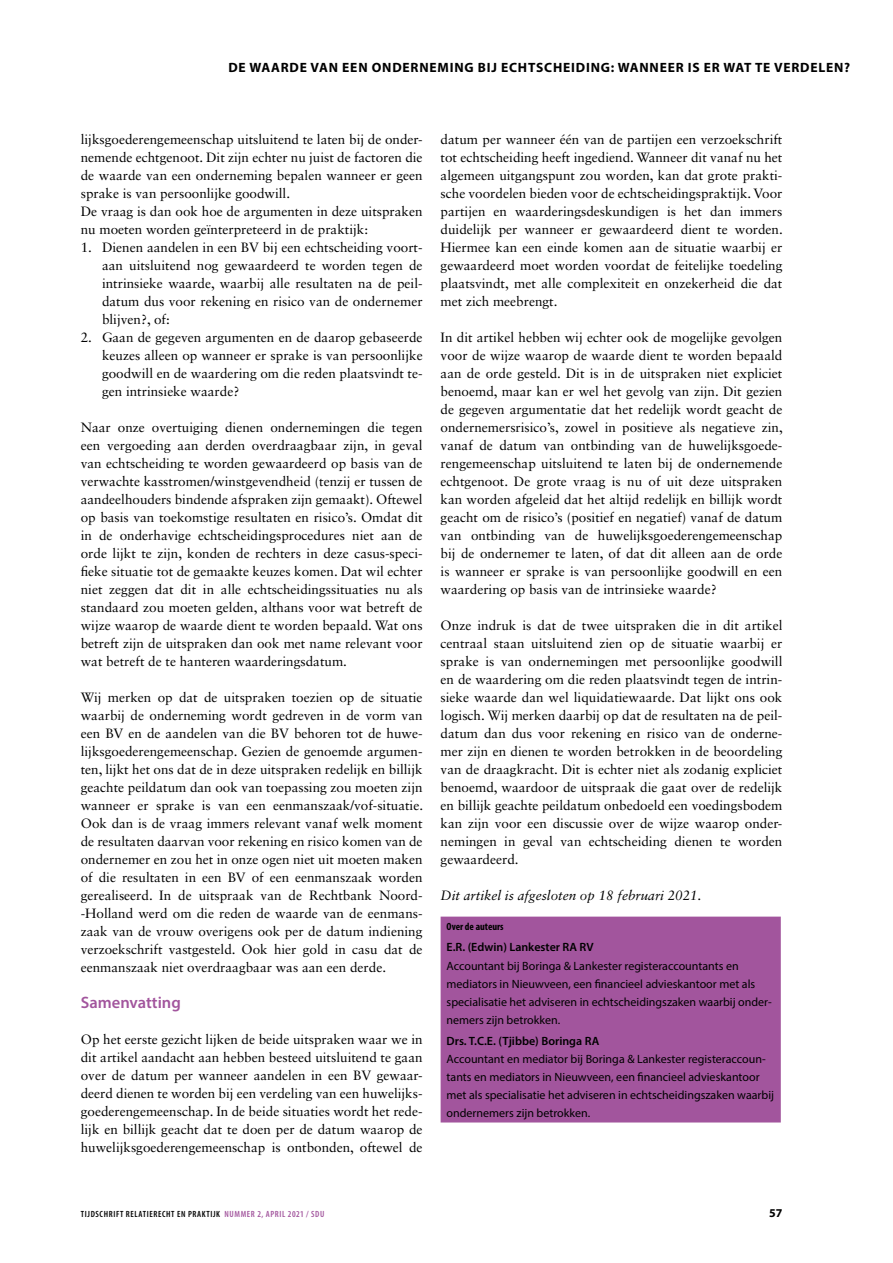
<style>
.page{position:relative;width:893px;height:1263px;background:#fff}
.page>*{position:absolute;margin:0;border:0;box-sizing:border-box;transform-origin:0 0}
.t1{font:600 16.5px "Myriad Pro";color:#a2559d}
.t2{font:13.5px/18px "Sabon LT Std";color:#000;text-align:justify}
.t3{font:700 13.5px "Myriad Pro";color:#000}
.t4{font:italic 13.5px "Sabon LT Std";color:#000}
.t5{font:12px/18px "Myriad Pro";color:#000}
.t6{font:600 12px "Myriad Pro";color:#000}
.t7{font:700 12px "Myriad Pro";color:#000}
.t8{font:700 condensed 10.5px "Myriad Pro";color:#000}
.t9{font:600 condensed 9px "Myriad Pro";letter-spacing:.07em;color:#000}
.s1{color:#a2559d}
</style>
<div class="page">
<div style="left:441px;top:917px;width:340px;height:205px;background:#a2559d"></div>
<p class="t3" style="left:228px;top:59px;width:32px">DE WAARDE</p>
<p class="t3" style="left:311px;top:59px;width:10px">VAN</p>
<p class="t3" style="left:342px;top:59px;width:9px">EEN</p>
<p class="t3" style="left:372px;top:59px;width:11px">ONDERNEMING</p>
<p class="t3" style="left:478px;top:59px;width:7px">BIJ</p>
<p class="t3" style="left:501px;top:59px;width:10px">ECHTSCHEIDING</p>
<p class="t3" style="left:611px;top:59px;width:18px">: WANNEER</p>
<p class="t3" style="left:688px;top:59px;width:46px">ISERWAT</p>
<p class="t3" style="left:755px;top:59px;width:29px">TE VERDELEN</p>
<p class="t3" style="left:844px;top:59px;width:8px">?</p>
<p class="t2" style="left:81px;top:130px;width:343px;text-align:left">lijksgoederengemeenschap uitsluitend te laten bij de onder&shy;nemende echtgenoot. Dit zijn echter nu juist de factoren die de waarde van een onderneming bepalen wanneer er geen sprake is van persoonlijke goodwill.<br>De vraag is dan ook hoe de argumenten in deze uitspraken nu moeten worden geïnterpreteerd in de praktijk:</p>
<p class="t2" style="left:102px;top:238px;width:322px;text-indent:-21px">1. Dienen aandelen in een BV bij een echtscheiding voort&shy;aan uitsluitend nog gewaardeerd te worden tegen de intrinsieke waarde, waarbij alle resultaten na de peil&shy;datum dus voor rekening en risico van de ondernemer blijven?, of:</p>
<p class="t2" style="left:102px;top:328px;width:322px;text-indent:-21px">2. Gaan de gegeven argumenten en de daarop gebaseerde keuzes alleen op wanneer er sprake is van persoonlijke goodwill en de waardering om die reden plaatsvindt te&shy;gen intrinsieke waarde?</p>
<p class="t2" style="left:81px;top:418px;width:343px">Naar onze overtuiging dienen ondernemingen die tegen een vergoeding aan derden overdraagbaar zijn, in geval van echtscheiding te worden gewaardeerd op basis van de verwachte kasstromen/winstgevendheid (tenzij er tussen de aandeelhouders bindende afspraken zijn gemaakt). Oftewel op basis van toekomstige resultaten en risico’s. Omdat dit in de onderhavige echtscheidingsprocedures niet aan de orde lijkt te zijn, konden de rechters in deze casus-speci&shy;fieke situatie tot de gemaakte keuzes komen. Dat wil echter niet zeggen dat dit in alle echtscheidingssituaties nu als standaard zou moeten gelden, althans voor wat betreft de wijze waarop de waarde dient te worden bepaald. Wat ons betreft zijn de uitspraken dan ook met name relevant voor wat betreft de te hanteren waarderingsdatum.</p>
<p class="t2" style="left:81px;top:688px;width:344px">Wij merken op dat de uitspraken toezien op de situatie waarbij de onderneming wordt gedreven in de vorm van een BV en de aandelen van die BV behoren tot de huwe&shy;lijksgoederengemeenschap. Gezien de genoemde argumen&shy;ten, lijkt het ons dat de in deze uitspraken redelijk en billijk geachte peildatum dan ook van toepassing zou moeten zijn wanneer er sprake is van een eenmanszaak/vof-situatie.<br>Ook dan is de vraag immers relevant vanaf welk moment de resultaten daarvan voor rekening en risico komen van de ondernemer en zou het in onze ogen niet uit moeten maken of die resultaten in een BV of een eenmanszaak worden gerealiseerd. In de uitspraak van de Rechtbank Noord--Holland werd om die reden de waarde van de eenmans&shy;zaak van de vrouw overigens ook per de datum indiening verzoekschrift vastgesteld. Ook hier gold in casu dat de eenmanszaak niet overdraagbaar was aan een derde.</p>
<p class="t1" style="left:81px;top:992px;width:101px">Samenvatting</p>
<p class="t2" style="left:81px;top:1030px;width:343px">Op het eerste gezicht lijken de beide uitspraken waar we in dit artikel aandacht aan hebben besteed uitsluitend te gaan over de datum per wanneer aandelen in een BV gewaar&shy;deerd dienen te worden bij een verdeling van een huwelijks&shy;goederengemeenschap. In de beide situaties wordt het rede&shy;lijk en billijk geacht dat te doen per de datum waarop de huwelijksgoederengemeenschap is ontbonden, oftewel de</p>
<p class="t2" style="left:441px;top:130px;width:344px">datum per wanneer één van de partijen een verzoekschrift tot echtscheiding heeft ingediend. Wanneer dit vanaf nu het algemeen uitgangspunt zou worden, kan dat grote prakti&shy;sche voordelen bieden voor de echtscheidingspraktijk. Voor partijen en waarderingsdeskundigen is het dan immers duidelijk per wanneer er gewaardeerd dient te worden.<br>Hiermee kan een einde komen aan de situatie waarbij er gewaardeerd moet worden voordat de feitelijke toedeling plaatsvindt, met alle complexiteit en onzekerheid die dat met zich meebrengt.</p>
<p class="t2" style="left:441px;top:328px;width:344px">In dit artikel hebben wij echter ook de mogelijke gevolgen voor de wijze waarop de waarde dient te worden bepaald aan de orde gesteld. Dit is in de uitspraken niet expliciet benoemd, maar kan er wel het gevolg van zijn. Dit gezien de gegeven argumentatie dat het redelijk wordt geacht de ondernemersrisico’s, zowel in positieve als negatieve zin, vanaf de datum van ontbinding van de huwelijksgoede&shy;rengemeenschap uitsluitend te laten bij de ondernemende echtgenoot. De grote vraag is nu of uit deze uitspraken kan worden afgeleid dat het altijd redelijk en billijk wordt geacht om de risico’s (positief en negatief) vanaf de datum van ontbinding van de huwelijksgoederengemeenschap bij de ondernemer te laten, of dat dit alleen aan de orde is wanneer er sprake is van persoonlijke goodwill en een waardering op basis van de intrinsieke waarde?</p>
<p class="t2" style="left:441px;top:616px;width:343px">Onze indruk is dat de twee uitspraken die in dit artikel centraal staan uitsluitend zien op de situatie waarbij er sprake is van ondernemingen met persoonlijke goodwill en de waardering om die reden plaatsvindt tegen de intrin&shy;sieke waarde dan wel liquidatiewaarde. Dat lijkt ons ook logisch. Wij merken daarbij op dat de resultaten na de peil&shy;datum dan dus voor rekening en risico van de onderne&shy;mer zijn en dienen te worden betrokken in de beoordeling van de draagkracht. Dit is echter niet als zodanig expliciet benoemd, waardoor de uitspraak die gaat over de redelijk en billijk geachte peildatum onbedoeld een voedingsbodem kan zijn voor een discussie over de wijze waarop onder&shy;nemingen in geval van echtscheiding dienen te worden gewaardeerd.</p>
<p class="t4" style="left:441px;top:887px;width:262px">Dit artikel is afgesloten op 18 februari 2021.</p>
<p class="t8" style="left:447px;top:920px;width:59px">Over de auteurs</p>
<p class="t6" style="left:447px;top:940px;width:149px">E.R. (Edwin) Lankester RA RV</p>
<p class="t5" style="left:447px;top:956px;width:327px">Accountant bij Boringa &amp; Lankester registeraccountants en mediators in Nieuwveen, een financieel advieskantoor met als specialisatie het adviseren in echtscheidingszaken waarbij onder&shy;nemers zijn betrokken.</p>
<p class="t6" style="left:447px;top:1033px;width:154px">Drs. T.C.E. (Tjibbe) Boringa RA</p>
<p class="t5" style="left:447px;top:1049px;width:330px">Accountant en mediator bij Boringa &amp; Lankester registeraccoun&shy;tants en mediators in Nieuwveen, een financieel advieskantoor met als specialisatie het adviseren in echtscheidingszaken waarbij ondernemers zijn betrokken.</p>
<p class="t9" style="left:81px;top:1208px;width:245px">TIJDSCHRIFT RELATIERECHT EN PRAKTIJK <span class="s1">NUMMER 2, APRIL 2021 / SDU</span></p>
<p class="t7" style="left:769px;top:1205px;width:15px">57</p>
</div>
